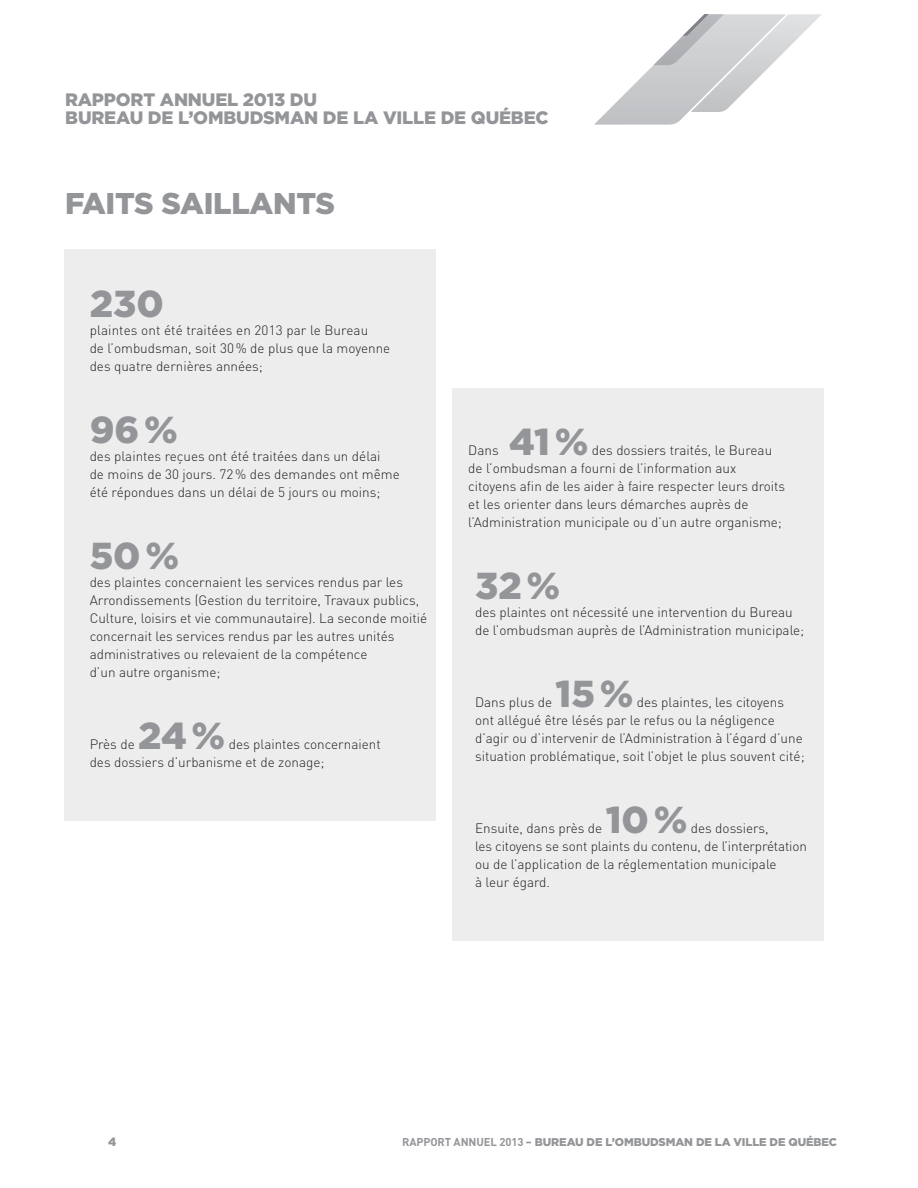
<style>
.page{position:relative;width:918px;height:1188px;background:#fff}
.page>*{position:absolute;margin:0;border:0;box-sizing:border-box;transform-origin:0 0}
.Texte_Courant{font:900 37.5px "Gotham";color:#939598}
.Grand_Titre{font:900 30px "Gotham";letter-spacing:-.01em;color:#939598}
.Grand_Titre-2{font:900 18px/18px "Gotham";letter-spacing:-.01em;color:#939598}
.Texte_Courant-2{font:300 13.5px/18px "DIN";color:#231f20}
.t1{font:900 12px "Gotham";color:#939598}
.t2{font:900 11.25px "Gotham";letter-spacing:-.01em;color:#939598}
.s1{font-family:"DIN";font-weight:700}
.s2{font-weight:700}
</style>
<div class="page">
<div style="left:64px;top:249px;width:371px;height:572px;background:#ededee"></div>
<div style="left:452px;top:388px;width:371px;height:553px;background:#ededee"></div>
<svg style="left:594px;top:14px;width:228px;height:111px"></svg>
<p class="Grand_Titre-2" style="left:65px;top:91px;width:485px">RAPPORT ANNUEL 2013 DU<br>BUREAU DE L’OMBUDSMAN DE LA VILLE DE QUÉBEC</p>
<p class="Grand_Titre" style="left:65px;top:186px;width:271px">FAITS SAILLANTS</p>
<p class="Texte_Courant" style="left:90px;top:282px;width:76px">230</p>
<p class="Texte_Courant-2" style="left:90px;top:321px;width:302px">plaintes ont été traitées en 2013 par le Bureau<br>de l’ombudsman, soit 30% de plus que la moyenne des quatre dernières années;</p>
<p class="Texte_Courant" style="left:90px;top:408px;width:90px">96%</p>
<p class="Texte_Courant-2" style="left:90px;top:447px;width:312px">des plaintes reçues ont été traitées dans un délai<br>de moins de 30 jours. 72% des demandes ont même été répondues dans un délai de 5 jours ou moins;</p>
<p class="Texte_Courant" style="left:90px;top:534px;width:91px">50%</p>
<p class="Texte_Courant-2" style="left:90px;top:573px;width:339px">des plaintes concernaient les services rendus par les Arrondissements (Gestion du territoire, Travaux publics, Culture, loisirs et vie communautaire). La seconde moitié concernait les services rendus par les autres unités administratives ou relevaient de la compétence<br>d’un autre organisme;</p>
<p class="Texte_Courant" style="left:138px;top:714px;width:89px">24%</p>
<p class="Texte_Courant-2" style="left:90px;top:735px;width:47px">Près de</p>
<p class="Texte_Courant-2" style="left:90px;top:735px;width:293px;text-indent:139px">des plaintes concernaient des dossiers d’urbanisme et de zonage;</p>
<p class="Texte_Courant" style="left:509px;top:420px;width:81px">41%</p>
<p class="Texte_Courant-2" style="left:468px;top:441px;width:318px;text-indent:124px">des dossiers traités, le Bureau de l’ombudsman a fourni de l’information aux citoyens afin de les aider à faire respecter leurs droits et les orienter dans leurs démarches auprès de l’Administration municipale ou d’un autre organisme;</p>
<p class="Texte_Courant-2" style="left:468px;top:441px;width:32px">Dans</p>
<p class="Texte_Courant" style="left:475px;top:564px;width:87px">32%</p>
<p class="Texte_Courant-2" style="left:475px;top:603px;width:331px">des plaintes ont nécessité une intervention du Bureau de l’ombudsman auprès de l’Administration municipale;</p>
<p class="Texte_Courant" style="left:556px;top:672px;width:79px">15%</p>
<p class="Texte_Courant-2" style="left:475px;top:693px;width:331px;text-indent:162px">des plaintes, les citoyens ont allégué être lésés par le refus ou la négligence d’agir ou d’intervenir de l’Administration à l’égard d’une situation problématique, soit l’objet le plus souvent cité;</p>
<p class="Texte_Courant-2" style="left:475px;top:693px;width:79px">Dans plus de</p>
<p class="Texte_Courant" style="left:606px;top:798px;width:83px">10%</p>
<p class="Texte_Courant-2" style="left:475px;top:819px;width:129px">Ensuite, dans près de</p>
<p class="Texte_Courant-2" style="left:475px;top:819px;width:333px;text-indent:216px">des dossiers,<br>les citoyens se sont plaints du contenu, de l’interprétation ou de l’application de la réglementation municipale<br>à leur égard.</p>
<p class="t1" style="left:108px;top:1135px;width:10px">4</p>
<p class="t2" style="left:402px;top:1135px;width:436px"><span class="s1">RAPPORT ANNUEL 2013</span> <span class="s2">–</span> BUREAU DE L’OMBUDSMAN DE LA VILLE DE QUÉBEC</p>
</div>
